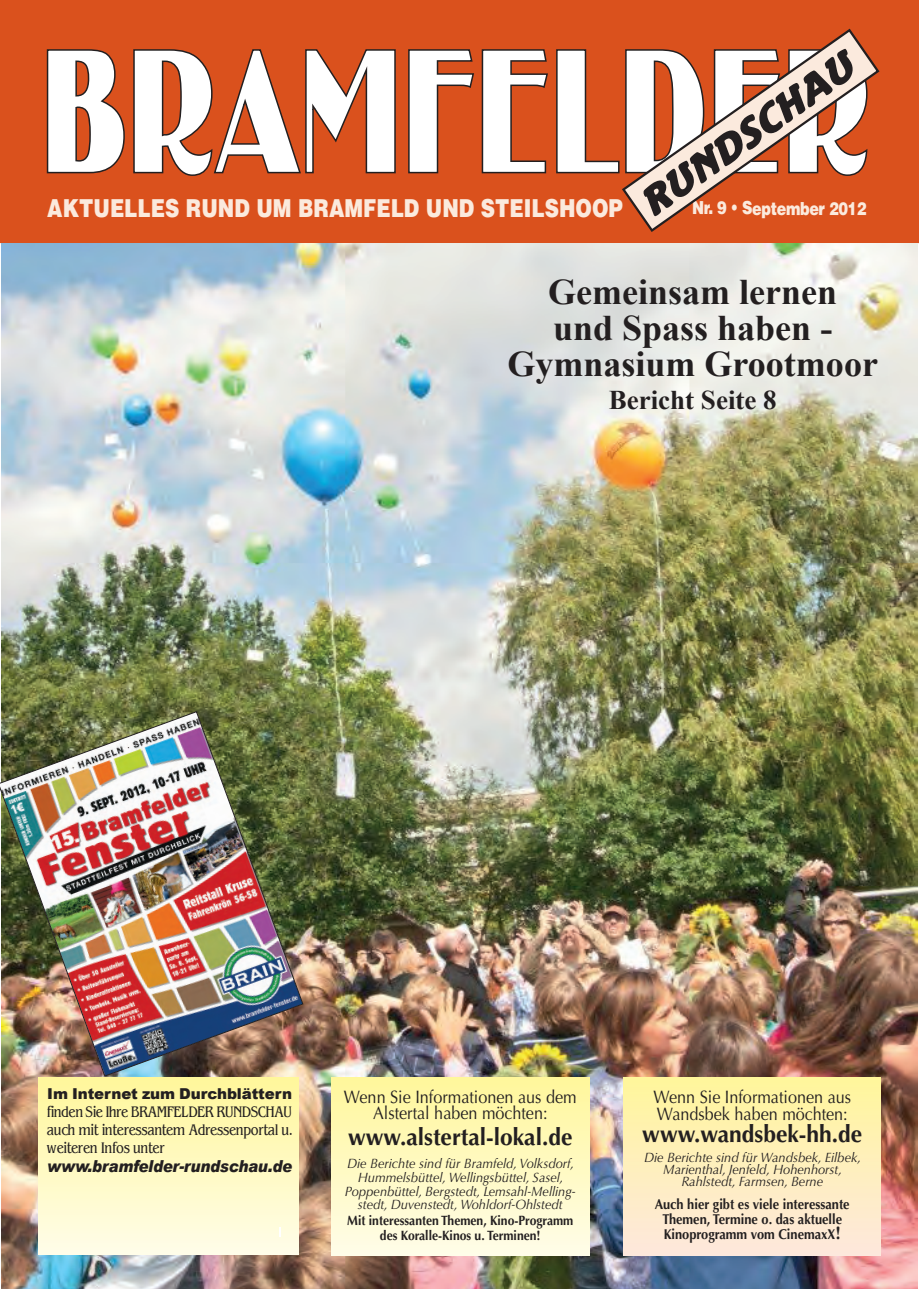
<style>
.page{position:relative;width:919px;height:1289px;background:#fff}
.page>*{position:absolute;margin:0;border:0;box-sizing:border-box;transform-origin:0 0}
.t1{font:italic 42.9px "Elmshorn";color:#231f20;scale:1.2 1}
.t2{font:700 36px/36px "Times New Roman";color:#231f20;text-align:center}
.t3{font:700 27px "Times New Roman";color:#231f20}
.t4{font:900 24.75px "Helvetica";color:#fbeadd;scale:.8 1}
.t5{font:700 24px "Optima";color:#231f20;scale:.95 1}
.t6{font:18px/16.5px "Optima";color:#231f20;scale:.9 1}
.t7{font:900 18px "Helvetica";letter-spacing:-.03em;color:#fbeadd;scale:.8 1}
.t8{font:italic 900 16.5px "Arial";letter-spacing:-.01em;color:#231f20;scale:.9 1}
.t9{font:15px/18px "B693 Roman Cd";color:#231f20;text-align:justify}
.t10{font:900 15px "Arial";letter-spacing:-.01em;color:#231f20}
.t11{font:700 14.25px/15px "Optima";color:#231f20;text-align:center;scale:.9 1}
.t12{font:italic 13.5px/13.6px "Optima";color:#231f20;text-align:center;scale:.95 1}
.t13{font:700 13.5px/15.1px "Optima";color:#231f20;text-align:center;scale:.9 1}
.s1{font-size:18px}
</style>
<div class="page">
<div style="left:0;top:0;width:918px;height:1288px;background:#da511d"></div>
<svg style="left:47px;top:49px;width:573px;height:127px"></svg>
<svg style="left:622px;top:28px;width:258px;height:204px"></svg>
<img style="left:1px;top:243px;width:916px;height:1045px">
<div style="left:38px;top:1077px;width:261px;height:176px;background:linear-gradient(to bottom,#fff79b,#fffde8)"></div>
<div style="left:623px;top:1077px;width:257px;height:178px;background:linear-gradient(to bottom,#fff79c,#fee8dd)"></div>
<div style="left:331px;top:1077px;width:258px;height:178px;background:linear-gradient(to bottom,#fff79b,#fffde8)"></div>
<svg style="left:279px;top:1227px;width:2px;height:9px"></svg>
<img style="left:0;top:711px;width:303px;height:365px">
<h3 class="t4" style="left:47px;top:200px;width:721px">AKTUELLES RUND UM BRAMFELD UND STEILSHOOP</h3>
<h1 class="t1" style="left:630px;top:188px;width:211px;rotate:-35deg">Rundschau</h1>
<h3 class="t7" style="left:692px;top:202px;width:220px">Nr. 9 • September 2012</h3>
<h2 class="t2" style="left:507px;top:274px;width:372px">Gemeinsam lernen<br>und Spass haben -<br>Gymnasium Grootmoor</h2>
<h3 class="t3" style="left:608px;top:385px;width:169px">Bericht Seite 8</h3>
<p class="t10" style="left:47px;top:1081px;width:246px">Im Internet zum Durchblättern</p>
<p class="t9" style="left:47px;top:1102px;width:246px">finden Sie Ihre BRAMFELDER RUNDSCHAU auch mit interessantem Adressenportal u. weiteren Infos unter</p>
<p class="t8" style="left:47px;top:1153px;width:273px">www.bramfelder-rundschau.de</p>
<h3 class="t6" style="left:344px;top:1090px;width:260px;line-height:15.9px;text-align:center">Wenn Sie Informationen aus dem<br>Alstertal haben möchten:</h3>
<h3 class="t5" style="left:348px;top:1127px;width:238px">www.alstertal-lokal.de</h3>
<p class="t12" style="left:345px;top:1158px;width:244px">Die Berichte sind für Bramfeld, Volksdorf, Hummelsbüttel, Wellingsbüttel, Sasel, Poppenbüttel, Bergstedt, Lemsahl-Melling&shy;stedt, Duvenstedt, Wohldorf-Ohlstedt</p>
<p class="t13" style="left:347px;top:1213px;width:253px">Mit interessanten Themen, Kino-Programm des Koralle-Kinos u. Terminen!</p>
<h3 class="t6" style="left:653px;top:1090px;width:221px">Wenn Sie Informationen aus<br>Wandsbek haben möchten:</h3>
<h3 class="t5" style="left:642px;top:1124px;width:233px">www.wandsbek-hh.de</h3>
<p class="t12" style="left:644px;top:1152px;width:230px;line-height:12px">Die Berichte sind für Wandsbek, Eilbek,<br>Marienthal, Jenfeld, Hohenhorst,<br>Rahlstedt, Farmsen, Berne</p>
<p class="t11" style="left:654px;top:1197px;width:218px">Auch hier gibt es viele interessante<br>Themen, Termine o. das aktuelle<br>Kinoprogramm vom CinemaxX<span class="s1">!</span></p>
</div>
